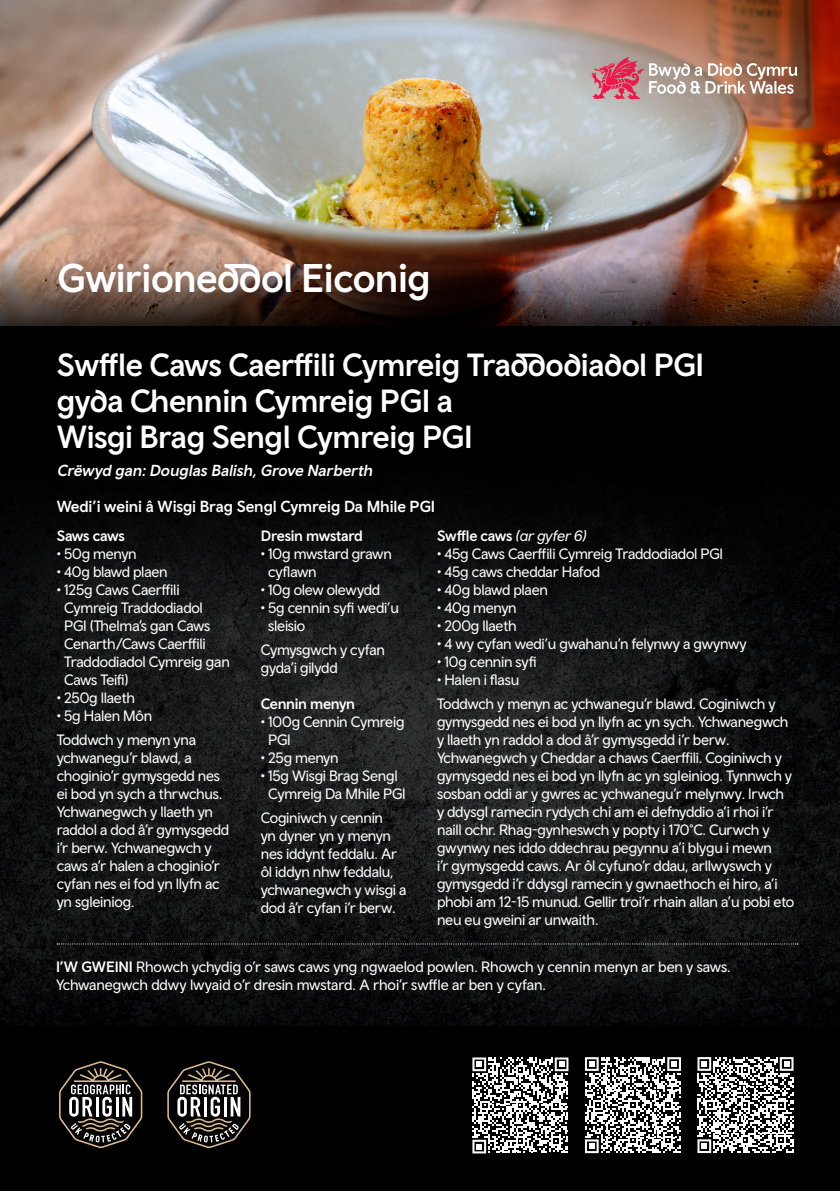
<style>
.page{position:relative;width:840px;height:1191px;background:#fff}
.page>*{position:absolute;margin:0;border:0;box-sizing:border-box;transform-origin:0 0}
.t1{font:500 40px "Cymru Sans Headline";letter-spacing:-.01em;color:#fff}
.t2{font:500 32px/36px "Cymru Sans Headline";letter-spacing:-.015em;color:#fff}
.t3{font:500 16px "Cymru Sans Body";letter-spacing:-.005em;color:#fff}
.t4{font:italic 500 16px "Cymru Sans Body";color:#fff}
.t5{font:15px/18px "Cymru Sans Body";letter-spacing:-.02em;color:#fff}
.t6{font:500 15px "Cymru Sans Body";letter-spacing:-.02em;color:#fff}
.s1{font-weight:400;font-style:italic}
.s2{font-weight:500}
</style>
<div class="page">
<img style="left:0;top:619px;width:839px;height:407px">
<div style="left:0;top:1026px;width:839px;height:165px;background:#000"></div>
<svg style="left:59px;top:1061px;width:84px;height:88px"></svg>
<svg style="left:167px;top:1061px;width:84px;height:88px"></svg>
<img style="left:0;top:0;width:247px;height:234px">
<svg style="left:0;top:234px;width:247px;height:92px;background:#886b5c"></svg>
<img style="left:247px;top:0;width:592px;height:326px">
<svg style="left:0;top:326px;width:839px;height:293px;background:#080809"></svg>
<div style="left:40px;top:335px;width:680px;height:161px;background:#000"></div>
<svg style="left:590px;top:57px;width:207px;height:43px;background:#bc8d86"></svg>
<svg style="left:585px;top:1057px;width:95px;height:96px"></svg>
<svg style="left:472px;top:1057px;width:96px;height:96px"></svg>
<svg style="left:57px;top:943px;width:740px;height:1px"></svg>
<svg style="left:697px;top:1057px;width:96px;height:96px"></svg>
<h1 class="t1" style="left:57px;top:253px;width:374px">Gwirioneddol Eiconig</h1>
<h2 class="t2" style="left:57px;top:346px;width:648px">Swffle Caws Caerffili Cymreig Traddodiadol PGI gyda Chennin Cymreig PGI a<br>Wisgi Brag Sengl Cymreig PGI</h2>
<p class="t4" style="left:57px;top:460px;width:320px">Crëwyd gan:Douglas Balish,Grove Narberth</p>
<p class="t3" style="left:57px;top:497px;width:380px">Wedi’i weini â Wisgi Brag Sengl Cymreig Da Mhile PGI</p>
<p class="t6" style="left:437px;top:527px;width:151px">Swffle caws <span class="s1">(ar gyfer 6)</span></p>
<p class="t5" style="left:437px;top:545px;width:287px">• 45g Caws Caerffili Cymreig Traddodiadol PGI</p>
<p class="t5" style="left:437px;top:563px;width:164px">• 45g caws cheddar Hafod</p>
<p class="t5" style="left:437px;top:581px;width:112px">• 40g blawd plaen</p>
<p class="t5" style="left:437px;top:599px;width:81px">• 40g menyn</p>
<p class="t5" style="left:437px;top:617px;width:81px">• 200g llaeth</p>
<p class="t5" style="left:437px;top:635px;width:311px">• 4 wy cyfan wedi’u gwahanu’n felynwy a gwynwy</p>
<p class="t5" style="left:437px;top:653px;width:101px">• 10g cennin syfi</p>
<p class="t5" style="left:437px;top:668px;width:340px;line-height:23.6px">• Halen i flasu<br>Toddwch y menyn ac ychwanegu’r blawd. Coginiwch y</p>
<p class="t5" style="left:437px;top:712px;width:358px">gymysgedd nes ei bod yn llyfn ac yn sych. Ychwanegwch y llaeth yn raddol a dod â’r gymysgedd i’r berw.<br>Ychwanegwch y Cheddar a chaws Caerffili. Coginiwch y gymysgedd nes ei bod yn llyfn ac yn sgleiniog. Tynnwch y sosban oddi ar y gwres ac ychwanegu’r melynwy. Irwch y ddysgl ramecin rydych chi am ei defnyddio a’i rhoi i’r naill ochr. Rhag-gynheswch y popty i 170°C. Curwch y gwynwy nes iddo ddechrau pegynnu a’i blygu i mewn<br>i’r gymysgedd caws. Ar ôl cyfuno’r ddau, arllwyswch y gymysgedd i’r ddysgl ramecin y gwnaethoch ei hiro, a’i phobi am 12-15 munud. Gellir troi’r rhain allan a’u pobi eto neu eu gweini ar unwaith.</p>
<p class="t5" style="left:56px;top:957px;width:675px"><span class="s2">I’W GWEINI</span> Rhowch ychydig o’r saws caws yng ngwaelod powlen. Rhowch y cennin menyn ar ben y saws.<br>Ychwanegwch ddwy lwyaid o’r dresin mwstard. A rhoi’r swffle ar ben y cyfan.</p>
<p class="t6" style="left:57px;top:527px;width:70px">Saws caws</p>
<p class="t5" style="left:57px;top:545px;width:81px">• 50g menyn</p>
<p class="t5" style="left:57px;top:563px;width:112px">• 40g blawd plaen</p>
<p class="t5" style="left:64px;top:581px;width:167px;text-indent:-7px">• 125g Caws Caerffili<br>Cymreig Traddodiadol<br>PGI (Thelma’s gan Caws<br>Cenarth/Caws Caerffili<br>Traddodiadol Cymreig gan<br>Caws Teifi)</p>
<p class="t5" style="left:57px;top:689px;width:80px">• 250g llaeth</p>
<p class="t5" style="left:57px;top:704px;width:141px;line-height:23.6px">• 5g Halen Môn<br>Toddwch y menyn yna</p>
<p class="t5" style="left:57px;top:748px;width:174px">ychwanegu’r blawd, a choginio’r gymysgedd nes ei bod yn sych a thrwchus.<br>Ychwanegwch y llaeth yn raddol a dod â’r gymysgedd i’r berw. Ychwanegwch y caws a’r halen a choginio’r cyfan nes ei fod yn llyfn ac yn sgleiniog.</p>
<p class="t6" style="left:261px;top:527px;width:103px">Dresin mwstard</p>
<p class="t5" style="left:268px;top:545px;width:125px;text-indent:-7px">• 10g mwstard grawn cyflawn</p>
<p class="t5" style="left:261px;top:581px;width:121px">• 10g olew olewydd</p>
<p class="t5" style="left:268px;top:599px;width:132px;text-indent:-7px">• 5g cennin syfi wedi’u sleisio</p>
<p class="t5" style="left:261px;top:640px;width:126px">Cymysgwch y cyfan gyda’i gilydd</p>
<p class="t6" style="left:261px;top:694px;width:96px">Cennin menyn</p>
<p class="t5" style="left:268px;top:712px;width:138px;text-indent:-7px">• 100g Cennin Cymreig<br>PGI</p>
<p class="t5" style="left:261px;top:748px;width:79px">• 25g menyn</p>
<p class="t5" style="left:261px;top:766px;width:146px;text-align:center">• 15g Wisgi Brag Sengl<br>Cymreig Da Mhile PGI</p>
<p class="t5" style="left:261px;top:808px;width:147px">Coginiwch y cennin<br>yn dyner yn y menyn nes iddynt feddalu. Ar ôl iddyn nhw feddalu, ychwanegwch y wisgi a dod â’r cyfan i’r berw.</p>
</div>
